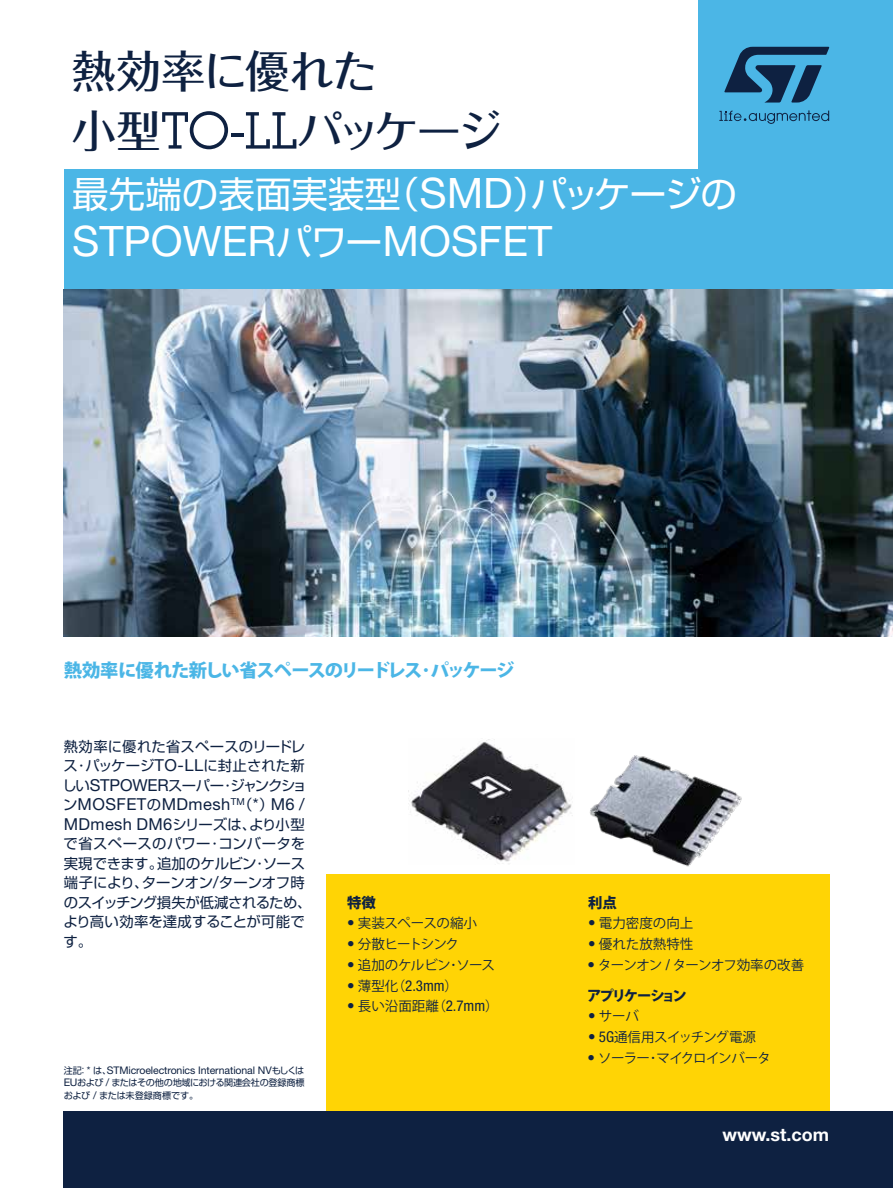
<style>
.page{position:relative;width:893px;height:1188px;background:#fff}
.page>*{position:absolute;margin:0;border:0;box-sizing:border-box;transform-origin:0 0}
.t1{font:500 44.4px/60px "Folk Pro";letter-spacing:-.04em;color:#0e2141}
.t2{font:42px "Helvetica Neue LT Std";color:#fff}
.t3{font:36.6px "Shin Go Pro";color:#fff}
.t4{font:800 18.3px "Koz Go Pro";letter-spacing:-.07em;color:#4bb6e6}
.t5{font:700 18px "Helvetica Neue LT Std";color:#fff}
.t6{font:16.5px "Helvetica Neue LT Std";letter-spacing:.025em;color:#0e2141}
.t7{font:condensed 15px "Helvetica Neue LT Std";color:#0e2141}
.t8{font:14.4px/19.5px "Shin Go Pro";letter-spacing:-.005em;color:#0e2141}
.t9{font:800 14.4px "Koz Go Pro";letter-spacing:-.15em;color:#0e2141}
.t10{font:800 14.4px "Koz Go Pro";letter-spacing:-.13em;color:#0e2141}
.t11{font:13.5px "Koz Go Pro";letter-spacing:-.02em;color:#0e2141}
.t12{font:13.5px "Koz Go Pro";letter-spacing:-.04em;color:#0e2141}
.t13{font:13.5px "Koz Go Pro";color:#0e2141}
.t14{font:13.5px "Koz Go Pro";letter-spacing:-.06em;color:#0e2141}
.t15{font:13.5px "Koz Go Pro";letter-spacing:-.07em;color:#0e2141}
.t16{font:10.5px "Helvetica Neue LT Std";letter-spacing:-.01em;color:#0e2141}
.t17{font:9.15px/12.6px "Shin Go Pro";letter-spacing:-.025em;color:#0e2141}
.s1{font-family:"Lubalin Graph Std";font-weight:400;font-size:51px}
.s2{font-family:"Helvetica Neue LT Std";font-size:42px}
.s3{font-family:"Shin Go Pro";font-size:36.6px}
.s4{font-family:"Helvetica Neue LT Std";font-size:16.5px}
.s5{font-family:"Shin Go Pro";font-size:14.4px}
.s6{font-family:"Shin Go Pro";font-size:9.15px}
.s7{font-family:"Helvetica Neue LT Std";font-size:10.5px}
.s8{font-family:"Helvetica Neue LT Std";font-stretch:condensed;font-size:15px}
.s9{font-family:"Koz Go Pro";font-stretch:normal;font-size:13.5px}
</style>
<div class="page">
<div style="left:698px;top:0;width:195px;height:627px;background:#4bb6e6"></div>
<div style="left:64px;top:169px;width:829px;height:129px;background:#4bb6e6"></div>
<svg style="left:724px;top:47px;width:105px;height:56px"></svg>
<svg style="left:719px;top:110px;width:110px;height:14px"></svg>
<img style="left:64px;top:290px;width:829px;height:347px">
<img style="left:574px;top:755px;width:172px;height:120px">
<div style="left:326px;top:875px;width:503px;height:266px;background:#ffd405"></div>
<div style="left:64px;top:1111px;width:829px;height:77px;background:#0e2141"></div>
<img style="left:408px;top:739px;width:165px;height:123px">
<h1 class="t1" style="left:72px;top:35px;width:432px">熱効率に優れた<br>小型<span class="s1">TO-LL</span>パッケージ</h1>
<h3 class="t3" style="left:72px;top:164px;width:666px">最先端の表面実装型（<span class="s2">SMD</span>）パッケージの</h3>
<h2 class="t2" style="left:72px;top:216px;width:481px">STPOWER<span class="s3">パワー</span>MOSFET</h2>
<p class="t4" style="left:64px;top:658px;width:452px">熱効率に優れた新しい省スペースのリードレス･パッケージ</p>
<p class="t8" style="left:62px;top:735px;width:246px">熱効率に優れた省スペースのリードレス･パッケージ<span class="s4">TO-LL</span>に封止された新しい<span class="s4">STPOWER</span>スーパー･ジャンクショ</p>
<p class="t6" style="left:63px;top:794px;width:243px"><span class="s5">ン</span>MOSFET<span class="s5">の</span>MDmesh<sup>TM</sup><span class="s5">（</span>*<span class="s5">）</span>M6 /</p>
<p class="t8" style="left:63px;top:813px;width:250px"><span class="s4">MDmesh DM6</span>シリーズは、より小型で省スペースのパワー･コンバータを実現できます。追加のケルビン･ソース端子により、ターンオン<span class="s4">/</span>ターンオフ時のスイッチング損失が低減されるため、より高い効率を達成することが可能です。</p>
<p class="t16" style="left:64px;top:1064px;width:242px"><span class="s6">注記：</span>* <span class="s6">は、</span>STMicroelectronics International NV<span class="s6">もしくは</span></p>
<p class="t17" style="left:64px;top:1076px;width:242px"><span class="s7">EU</span>および <span class="s7">/</span> またはその他の地域における関連会社の登録商標および <span class="s7">/</span> または未登録商標です。</p>
<p class="t10" style="left:347px;top:893px;width:30px">特徴</p>
<p class="t11" style="left:347px;top:915px;width:131px"><span class="s8">•</span> 実装スペースの縮小</p>
<p class="t15" style="left:347px;top:935px;width:113px"><span class="s8">•</span> 分散ヒートシンク</p>
<p class="t11" style="left:347px;top:956px;width:149px"><span class="s8">•</span> 追加のケルビン･ソース</p>
<p class="t7" style="left:347px;top:977px;width:112px">• <span class="s9">薄型化（</span>2.3mm<span class="s9">）</span></p>
<p class="t11" style="left:347px;top:998px;width:153px"><span class="s8">•</span> 長い沿面距離（<span class="s8">2.7mm</span>）</p>
<p class="t10" style="left:588px;top:893px;width:30px">利点</p>
<p class="t13" style="left:588px;top:915px;width:107px"><span class="s8">•</span> 電力密度の向上</p>
<p class="t13" style="left:588px;top:935px;width:107px"><span class="s8">•</span> 優れた放熱特性</p>
<p class="t12" style="left:588px;top:956px;width:218px"><span class="s8">•</span> ターンオン <span class="s8">/</span> ターンオフ効率の改善</p>
<p class="t9" style="left:587px;top:986px;width:101px">アプリケーション</p>
<p class="t11" style="left:588px;top:1008px;width:52px"><span class="s8">•</span> サーバ</p>
<p class="t12" style="left:588px;top:1028px;width:169px"><span class="s8">• 5G</span>通信用スイッチング電源</p>
<p class="t14" style="left:588px;top:1049px;width:185px"><span class="s8">•</span> ソーラー･マイクロインバータ</p>
<p class="t5" style="left:723px;top:1124px;width:108px">www.st.com</p>
</div>
